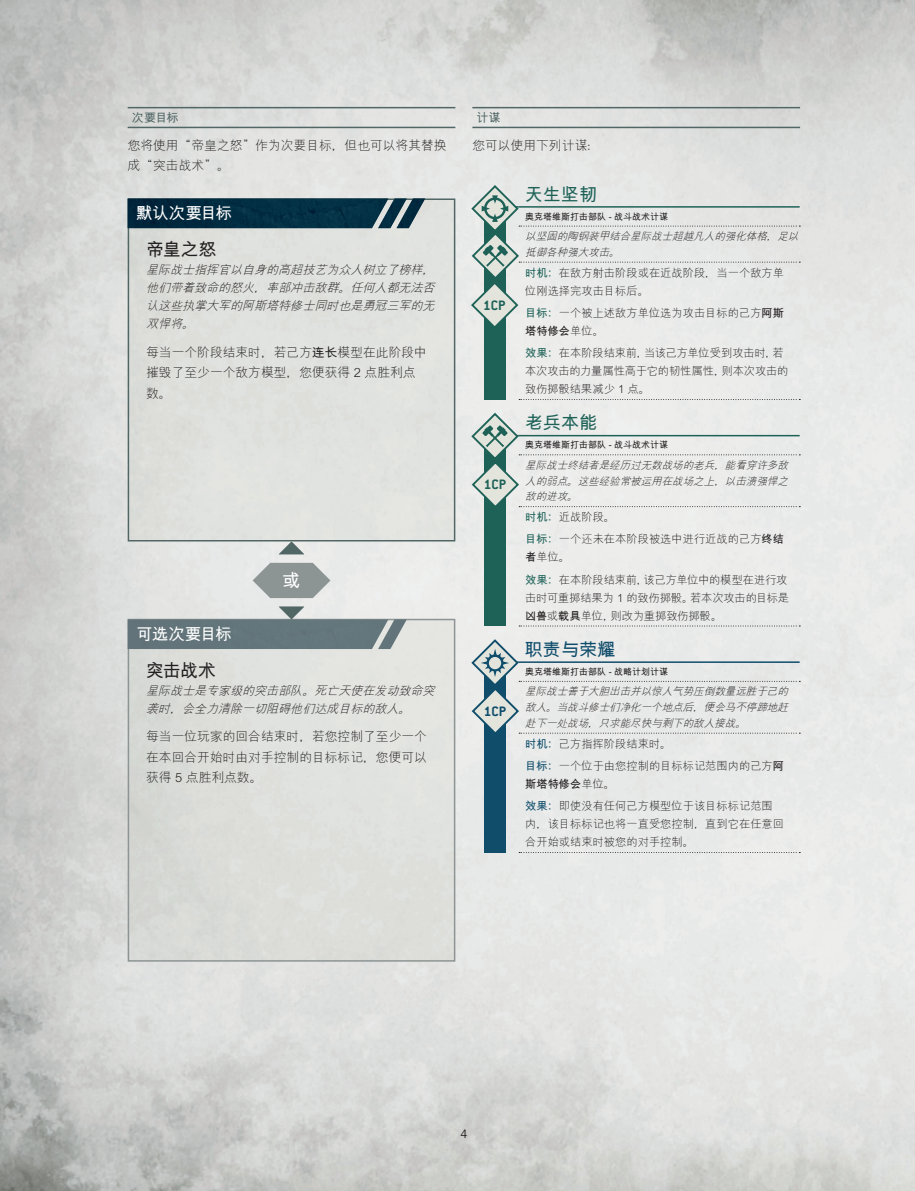
<style>
.page{position:relative;width:915px;height:1191px;background:#fff}
.page>*{position:absolute;margin:0;border:0;box-sizing:border-box;transform-origin:0 0}
.t1{font:700 18px "M Hei PRC";letter-spacing:-.035em;color:#231f20}
.t2{font:700 18px "M Hei PRC";letter-spacing:.01em;color:#1e6257}
.t3{font:700 18px "M Hei PRC";letter-spacing:.01em;color:#0f4d6b}
.t4{font:700 18px "M Hei PRC";color:#fff}
.t5{font:700 16.5px "M Hei PRC";letter-spacing:-.035em;color:#fff}
.t6{font:700 15px "Conduit ITC Std";color:#1e6257}
.t7{font:700 15px "Conduit ITC Std";color:#0f4d6b}
.t8{font:300 13.5px "Conduit ITC Std";color:#231f20}
.t9{font:300 12.75px/20.2px "M Hei PRC";color:#231f20}
.t10{font:italic 300 12px/18px "M Hei PRC";color:#231f20;text-align:justify}
.t11{font:700 12px "M Hei PRC";letter-spacing:-.03em;color:#516765}
.t12{font:300 11.25px/18px "M Hei PRC";color:#231f20}
.t13{font:italic 300 10.5px/15.8px "M Hei PRC";color:#231f20;text-align:justify}
.t14{font:700 9px "M Hei PRC";color:#231f20}
.s1{font-weight:700}
.s2{font-weight:700;color:#1e6257}
.s3{font-weight:700;color:#0f4d6b}
</style>
<div class="page">
<img style="left:0;top:0;width:914px;height:1191px">
<hr style="left:128px;top:127px;width:327px;height:1px;background:#516765">
<hr style="left:128px;top:107px;width:327px;height:1px;background:#516765">
<div style="left:128px;top:199px;width:326px;height:342px;background:#dfe2de"></div>
<div style="left:128px;top:198px;width:327px;height:343px;border:2px solid #516765"></div>
<div style="left:128px;top:619px;width:326px;height:342px;background:#dedfdb"></div>
<div style="left:128px;top:619px;width:327px;height:342px;border:2px solid #8d9594"></div>
<img style="left:128px;top:198px;width:297px;height:30px">
<svg style="left:128px;top:541px;width:278px;height:108px"></svg>
<hr style="left:472px;top:127px;width:327px;height:1px;background:#516765">
<hr style="left:472px;top:107px;width:327px;height:1px;background:#516765">
<div style="left:484px;top:207px;width:22px;height:192px;background:#1e6257"></div>
<svg style="left:519px;top:399px;width:281px;height:1px"></svg>
<div style="left:484px;top:435px;width:22px;height:191px;background:#1e6257"></div>
<svg style="left:519px;top:625px;width:281px;height:1px"></svg>
<div style="left:484px;top:662px;width:22px;height:190px;background:#0f4d6b"></div>
<svg style="left:519px;top:852px;width:281px;height:1px"></svg>
<svg style="left:469px;top:184px;width:331px;height:146px"></svg>
<svg style="left:470px;top:411px;width:330px;height:98px"></svg>
<svg style="left:470px;top:638px;width:330px;height:98px"></svg>
<p class="t11" style="left:132px;top:111px;width:48px">次要目标</p>
<p class="t9" style="left:128px;top:135px;width:320px">您将使用“帝皇之怒”作为次要目标，但也可以将其替换成“突击战术”。</p>
<h2 class="t5" style="left:136px;top:204px;width:98px">默认次要目标</h2>
<h1 class="t1" style="left:146px;top:241px;width:72px">帝皇之怒</h1>
<p class="t10" style="left:146px;top:261px;width:293px">星际战士指挥官以自身的高超技艺为众人树立了榜样，他们带着致命的怒火，率部冲击敌群。任何人都无法否认这些执掌大军的阿斯塔特修士同时也是勇冠三军的无双悍将。</p>
<p class="t9" style="left:146px;top:342px;width:282px">每当一个阶段结束时，若己方<span class="s1">连长</span>模型在此阶段中摧毁了至少一个敌方模型，您便获得 2 点胜利点数。</p>
<h2 class="t5" style="left:136px;top:625px;width:97px">可选次要目标</h2>
<h1 class="t4" style="left:282px;top:571px;width:19px">或</h1>
<h1 class="t1" style="left:146px;top:661px;width:72px">突击战术</h1>
<p class="t10" style="left:146px;top:681px;width:293px">星际战士是专家级的突击部队。死亡天使在发动致命突袭时，会全力清除一切阻碍他们达成目标的敌人。</p>
<p class="t9" style="left:146px;top:726px;width:282px;text-align:justify">每当一位玩家的回合结束时，若您控制了至少一个在本回合开始时由对手控制的目标标记，您便可以获得 5 点胜利点数。</p>
<p class="t11" style="left:476px;top:111px;width:25px">计谋</p>
<p class="t9" style="left:472px;top:135px;width:129px">您可以使用下列计谋：</p>
<h1 class="t2" style="left:524px;top:185px;width:74px">天生坚韧</h1>
<p class="t14" style="left:525px;top:212px;width:145px">奥克塔维斯打击部队 - 战斗战术计谋</p>
<p class="t13" style="left:525px;top:228px;width:277px">以坚固的陶钢装甲结合星际战士超越凡人的强化体格，足以抵御各种强大攻击。</p>
<p class="t12" style="left:525px;top:263px;width:260px"><span class="s2">时机：</span>在敌方射击阶段或在近战阶段，当一个敌方单位刚选择完攻击目标后。</p>
<p class="t12" style="left:525px;top:303px;width:260px"><span class="s2">目标：</span>一个被上述敌方单位选为攻击目标的己方<span class="s1">阿斯塔特修会</span>单位。</p>
<p class="t12" style="left:525px;top:344px;width:265px"><span class="s2">效果：</span>在本阶段结束前，当该己方单位受到攻击时，若本次攻击的力量属性高于它的韧性属性，则本次攻击的致伤掷骰结果减少 1 点。</p>
<h1 class="t2" style="left:524px;top:414px;width:74px">老兵本能</h1>
<p class="t14" style="left:525px;top:440px;width:145px">奥克塔维斯打击部队 - 战斗战术计谋</p>
<p class="t13" style="left:525px;top:457px;width:267px">星际战士终结者是经历过无数战场的老兵，能看穿许多敌人的弱点。这些经验常被运用在战场之上，以击溃强悍之敌的进攻。</p>
<p class="t12" style="left:525px;top:505px;width:260px;line-height:22.2px"><span class="s2">时机：</span>近战阶段。<br><span class="s2">目标：</span>一个还未在本阶段被选中进行近战的己方<span class="s1">终结</span></p>
<p class="t12" style="left:525px;top:546px;width:264px;line-height:22.2px"><span class="s1">者</span>单位。<br><span class="s2">效果：</span>在本阶段结束前，该己方单位中的模型在进行攻</p>
<p class="t12" style="left:525px;top:588px;width:265px">击时可重掷结果为 1 的致伤掷骰。若本次攻击的目标是<span class="s1">凶兽</span>或<span class="s1">载具</span>单位，则改为重掷致伤掷骰。</p>
<h1 class="t3" style="left:524px;top:640px;width:92px">职责与荣耀</h1>
<p class="t14" style="left:525px;top:667px;width:145px">奥克塔维斯打击部队 - 战略计划计谋</p>
<p class="t13" style="left:525px;top:683px;width:267px">星际战士善于大胆出击并以惊人气势压倒数量远胜于己的敌人。当战斗修士们净化一个地点后，便会马不停蹄地赶赴下一处战场，只求能尽快与剩下的敌人接战。</p>
<p class="t12" style="left:525px;top:732px;width:260px;line-height:22.2px"><span class="s3">时机：</span>己方指挥阶段结束时。<br><span class="s3">目标：</span>一个位于由您控制的目标标记范围内的己方<span class="s1">阿</span></p>
<p class="t12" style="left:525px;top:772px;width:249px;line-height:22.2px"><span class="s1">斯塔特修会</span>单位。<br><span class="s3">效果：</span>即使没有任何己方模型位于该目标标记范围</p>
<p class="t12" style="left:525px;top:814px;width:260px">内，该目标标记也将一直受您控制，直到它在任意回合开始或结束时被您的对手控制。</p>
<h3 class="t6" style="left:483px;top:296px;width:24px">1CP</h3>
<h3 class="t6" style="left:483px;top:475px;width:24px">1CP</h3>
<h3 class="t7" style="left:483px;top:702px;width:24px">1CP</h3>
<p class="t8" style="left:460px;top:1126px;width:8px">4</p>
</div>
